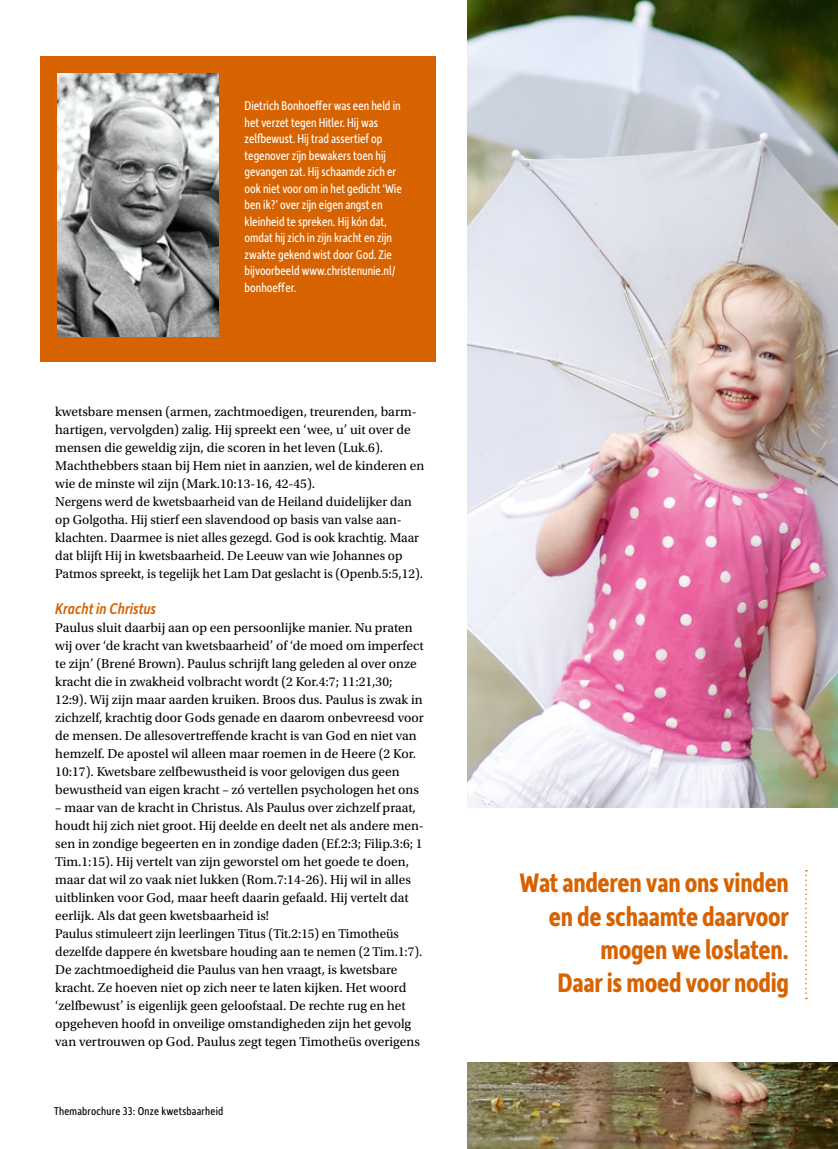
<style>
.page{position:relative;width:838px;height:1149px;background:#fff}
.page>*{position:absolute;margin:0;border:0;box-sizing:border-box;transform-origin:0 0}
.t1{font:700 28.5px/33px "Depot New Condensed";letter-spacing:-.01em;color:#d76300;text-align:right}
.t2{font:italic 500 16.5px "Depot New Condensed";color:#d76300}
.t3{font:13.5px/18px "Utopia Std";color:#000}
.t4{font:13.5px/16.5px "Depot New Condensed";color:#fff}
.t5{font:12px "Depot New Condensed";letter-spacing:.02em;color:#000}
</style>
<div class="page">
<img style="left:468px;top:0;width:370px;height:1148px">
<div style="left:457px;top:807px;width:381px;height:253px;background:#fff"></div>
<svg style="left:805px;top:870px;width:2px;height:128px"></svg>
<div style="left:40px;top:56px;width:396px;height:305px;background:#d76300"></div>
<img style="left:57px;top:73px;width:162px;height:263px">
<p class="t4" style="left:244px;top:97px;width:159px">Dietrich Bonhoeffer was een held in het verzet tegen Hitler. Hij was zelfbewust. Hij trad assertief op tegenover zijn bewakers toen hij gevangen zat. Hij schaamde zich er ook niet voor om in het gedicht ‘Wie ben ik?’ over zijn eigen angst en kleinheid te spreken. Hij kón dat, omdat hij zich in zijn kracht en zijn zwakte gekend wist door God. Zie bijvoorbeeld www.christenunie.nl/ bonhoeffer.</p>
<p class="t3" style="left:55px;top:402px;width:370px">kwetsbare mensen (armen, zachtmoedigen, treurenden, barm&shy;hartigen, vervolgden) zalig. Hij spreekt een ‘wee, u’ uit over de mensen die geweldig zijn, die scoren in het leven (Luk.6).<br>Machthebbers staan bij Hem niet in aanzien, wel de kinderen en wie de minste wil zijn (Mark.10:13-16, 42-45).<br>Nergens werd de kwetsbaarheid van de Heiland duidelijker dan op Golgotha. Hij stierf een slavendood op basis van valse aan&shy;klachten. Daarmee is niet alles gezegd. God is ook krachtig. Maar dat blijft Hij in kwetsbaarheid. De Leeuw van wie Johannes op Patmos spreekt, is tegelijk het Lam Dat geslacht is (Openb.5:5,12).</p>
<p class="t2" style="left:55px;top:597px;width:102px">Kracht in Christus</p>
<p class="t3" style="left:55px;top:618px;width:370px">Paulus sluit daarbij aan op een persoonlijke manier. Nu praten wij over ‘de kracht van kwetsbaarheid’ of ‘de moed om imperfect te zijn’ (Brené Brown). Paulus schrijft lang geleden al over onze kracht die in zwakheid volbracht wordt (2 Kor.4:7; 11:21,30; 12:9). Wij zijn maar aarden kruiken. Broos dus. Paulus is zwak in zichzelf, krachtig door Gods genade en daarom onbevreesd voor de mensen. De allesovertreffende kracht is van God en niet van hemzelf. De apostel wil alleen maar roemen in de Heere (2 Kor.<br>10:17). Kwetsbare zelfbewustheid is voor gelovigen dus geen bewustheid van eigen kracht – zó vertellen psychologen het ons</p>
<p class="t3" style="left:55px;top:798px;width:370px">– maar van de kracht in Christus. Als Paulus over zichzelf praat, houdt hij zich niet groot. Hij deelde en deelt net als andere men&shy;sen in zondige begeerten en in zondige daden (Ef.2:3; Filip.3:6; 1<br>Tim.1:15). Hij vertelt van zijn geworstel om het goede te doen, maar dat wil zo vaak niet lukken (Rom.7:14-26). Hij wil in alles uitblinken voor God, maar heeft daarin gefaald. Hij vertelt dat eerlijk. Als dat geen kwetsbaarheid is!<br>Paulus stimuleert zijn leerlingen Titus (Tit.2:15) en Timotheüs dezelfde dappere én kwetsbare houding aan te nemen (2 Tim.1:7).<br>De zachtmoedigheid die Paulus van hen vraagt, is kwetsbare kracht. Ze hoeven niet op zich neer te laten kijken. Het woord ‘zelfbewust’ is eigenlijk geen geloofstaal. De rechte rug en het opgeheven hoofd in onveilige omstandigheden zijn het gevolg van vertrouwen op God. Paulus zegt tegen Timotheüs overigens</p>
<p class="t5" style="left:54px;top:1102px;width:171px">Themabrochure 33: Onze kwetsbaarheid</p>
<h1 class="t1" style="left:519px;top:865px;width:271px">Wat anderen van ons vinden en de schaamte daarvoor mogen we loslaten.<br>Daar is moed voor nodig</h1>
</div>
